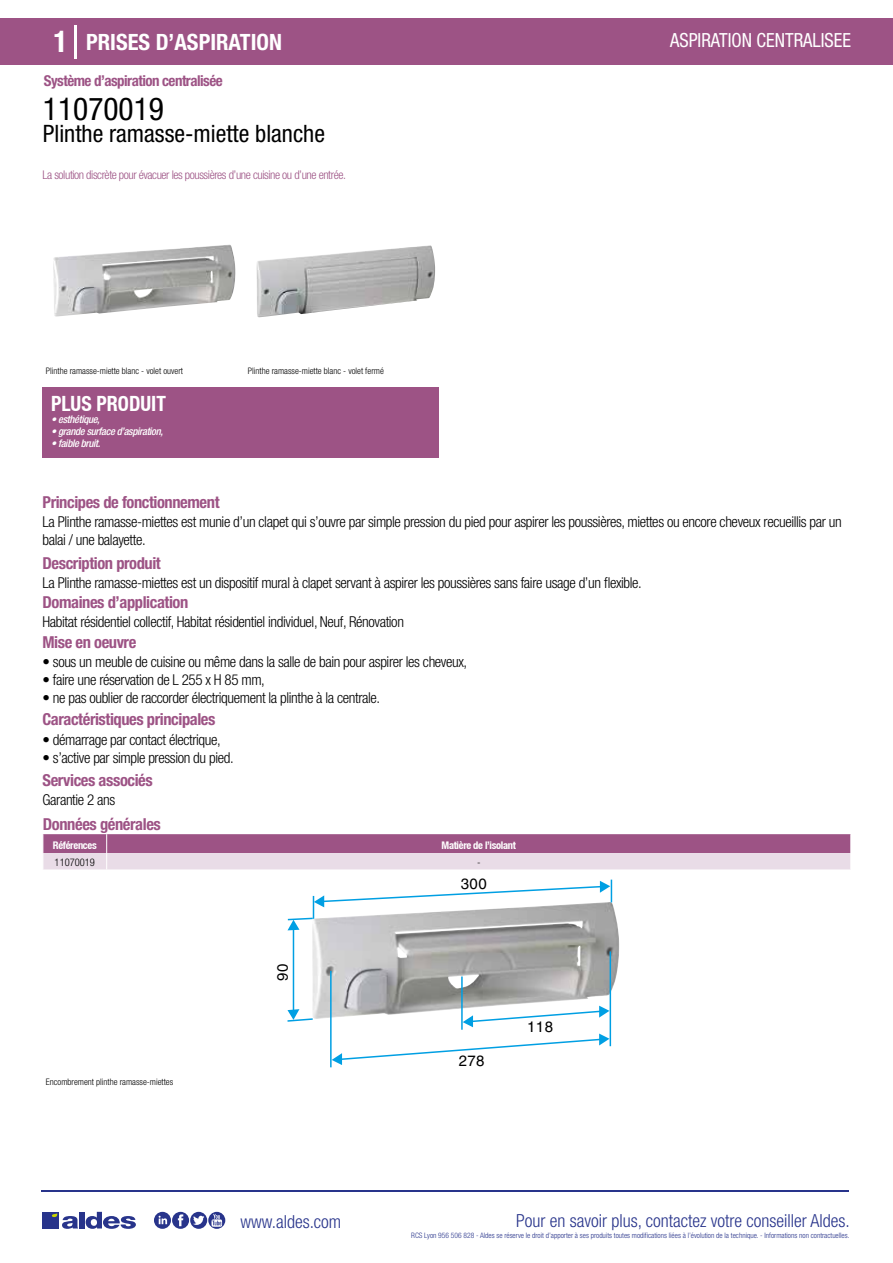
<style>
.page{position:relative;width:893px;height:1263px;background:#fff}
.page>*{position:absolute;margin:0;border:0;box-sizing:border-box;transform-origin:0 0}
.t1{font:condensed 31.5px "Helvetica Neue LT Std";color:#000}
.t2{font:condensed 24px "Helvetica Neue LT Std";color:#000}
.t3{font:700 condensed 22.5px "Helvetica Neue LT Std";color:#fff}
.t4{font:700 condensed 21px "Helvetica Neue";color:#fff;scale:.95 1}
.t5{font:condensed 19.5px "Helvetica Neue LT Std";color:#fff;scale:.95 1}
.t6{font:300 condensed 18px "Helvetica Neue";color:#28348b}
.t7{font:700 condensed 16.5px "Helvetica Neue LT Std";letter-spacing:-.025em;color:#9d5385}
.t8{font:300 condensed 15px/18px "Helvetica Neue LT Std";letter-spacing:-.025em;color:#000}
.t9{font:700 condensed 15px "Helvetica Neue LT Std";letter-spacing:-.035em;color:#9d5385}
.t10{font:15px "Helvetica";letter-spacing:.03em;color:#000}
.t11{font:300 condensed 12px "Helvetica Neue LT Std";letter-spacing:-.035em;color:#9d5385}
.t12{font:italic 500 condensed 10.5px "Helvetica Neue";letter-spacing:-.03em;color:#fff}
.t13{font:700 condensed 10.5px "Helvetica Neue";letter-spacing:-.03em;color:#fff}
.t14{font:300 condensed 10.5px "Helvetica Neue";color:#000}
.t15{font:300 condensed 9px "Helvetica Neue";color:#000}
.t16{font:300 condensed 7.5px "Helvetica Neue";color:#28348b}
.s1{font-size:30px}
</style>
<div class="page">
<div style="left:0;top:18px;width:893px;height:46px;background:#9d5385"></div>
<div style="left:43px;top:387px;width:396px;height:70px;background:#9d5385"></div>
<hr style="left:74px;top:25px;width:2px;height:33px;background:#fff">
<img style="left:53px;top:245px;width:183px;height:72px">
<img style="left:256px;top:245px;width:179px;height:72px">
<svg style="left:43px;top:834px;width:808px;height:36px;background:#c195b4"></svg>
<svg style="left:312px;top:879px;width:301px;height:189px"></svg>
<svg style="left:600px;top:881px;width:10px;height:12px"></svg>
<svg style="left:314px;top:895px;width:10px;height:12px"></svg>
<svg style="left:332px;top:1033px;width:277px;height:32px"></svg>
<svg style="left:463px;top:1006px;width:146px;height:21px"></svg>
<svg style="left:287px;top:917px;width:27px;height:105px"></svg>
<hr style="left:41px;top:1190px;width:808px;height:1px;background:#28348b">
<svg style="left:154px;top:1212px;width:71px;height:17px"></svg>
<div style="left:42px;top:1212px;width:17px;height:16px;background:#28348b"></div>
<div style="left:79px;top:1212px;width:5px;height:16px;background:#28348b"></div>
<svg style="left:86px;top:1212px;width:50px;height:17px"></svg>
<svg style="left:52px;top:1213px;width:26px;height:16px"></svg>
<h3 class="t3" style="left:54px;top:28px;width:230px"><span class="s1">1</span> PRISES D’ASPIRATION</h3>
<h3 class="t5" style="left:670px;top:29px;width:192px">ASPIRATION CENTRALISEE</h3>
<p class="t9" style="left:44px;top:71px;width:180px">Système d’aspiration centralisée</p>
<h1 class="t1" style="left:43px;top:91px;width:122px">11070019</h1>
<h2 class="t2" style="left:43px;top:120px;width:284px">Plinthe ramasse-miette blanche</h2>
<p class="t11" style="left:43px;top:167px;width:305px">La solution discrète pour évacuer les poussières d’une cuisine ou d’une entrée.</p>
<p class="t15" style="left:46px;top:365px;width:139px">Plinthe ramasse-miette blanc - volet ouvert</p>
<p class="t15" style="left:248px;top:365px;width:137px">Plinthe ramasse-miette blanc - volet fermé</p>
<p class="t15" style="left:120px;top:365px;width:53px">s couleur argent</p>
<h3 class="t4" style="left:51px;top:391px;width:122px">PLUS PRODUIT</h3>
<p class="t12" style="left:51px;top:413px;width:50px">• esthétique,</p>
<p class="t12" style="left:51px;top:425px;width:114px">• grande surface d’aspiration,</p>
<p class="t12" style="left:51px;top:437px;width:51px">• faible bruit.</p>
<p class="t7" style="left:43px;top:492px;width:179px">Principes de fonctionnement</p>
<p class="t8" style="left:43px;top:513px;width:801px">La Plinthe ramasse-miettes est munie d’un clapet qui s’ouvre par simple pression du pied pour aspirer les poussières, miettes ou encore cheveux recueillis par un balai / une balayette.</p>
<p class="t8" style="left:43px;top:573px;width:601px">La Plinthe ramasse-miettes est un dispositif mural à clapet servant à aspirer les poussières sans faire usage d’un flexible.</p>
<p class="t8" style="left:43px;top:613px;width:363px">Habitat résidentiel collectif, Habitat résidentiel individuel, Neuf, Rénovation</p>
<p class="t8" style="left:43px;top:652px;width:426px">• sous un meuble de cuisine ou même dans la salle de bain pour aspirer les cheveux,</p>
<p class="t8" style="left:43px;top:670px;width:224px">• faire une réservation de L 255 x H 85 mm,</p>
<p class="t8" style="left:43px;top:688px;width:339px">• ne pas oublier de raccorder électriquement la plinthe à la centrale.</p>
<p class="t7" style="left:43px;top:553px;width:120px">Description produit</p>
<p class="t7" style="left:43px;top:592px;width:147px">Domaines d’application</p>
<p class="t7" style="left:43px;top:632px;width:95px">Mise en oeuvre</p>
<p class="t7" style="left:43px;top:709px;width:174px">Caractéristiques principales</p>
<p class="t8" style="left:43px;top:730px;width:180px">• démarrage par contact électrique,</p>
<p class="t8" style="left:43px;top:748px;width:193px">• s’active par simple pression du pied.</p>
<p class="t7" style="left:43px;top:770px;width:112px">Services associés</p>
<p class="t8" style="left:43px;top:791px;width:74px">Garantie 2 ans</p>
<p class="t7" style="left:43px;top:814px;width:119px">Données générales</p>
<p class="t13" style="left:53px;top:838px;width:45px">Références</p>
<p class="t13" style="left:442px;top:838px;width:76px">Matière de l’isolant</p>
<p class="t14" style="left:55px;top:856px;width:42px">11070019</p>
<p class="t14" style="left:477px;top:856px;width:5px">-</p>
<p class="t15" style="left:46px;top:1077px;width:129px">Encombrement plinthe ramasse-miettes</p>
<p class="t10" style="left:274px;top:981px;width:19px;rotate:-90deg">90</p>
<p class="t6" style="left:240px;top:1211px;width:102px">www.aldes.com</p>
<p class="t10" style="left:461px;top:874px;width:27px">300</p>
<p class="t10" style="left:459px;top:1052px;width:27px">278</p>
<p class="t10" style="left:527px;top:1018px;width:27px">118</p>
<p class="t6" style="left:516px;top:1211px;width:335px">Pour en savoir plus, contactez votre conseiller Aldes.</p>
<p class="t16" style="left:411px;top:1230px;width:440px">RCS Lyon 956 506 828 - Aldes se réserve le droit d’apporter à ses produits toutes modifications liées à l’évolution de la technique. - Informations non contractuelles.</p>
</div>
